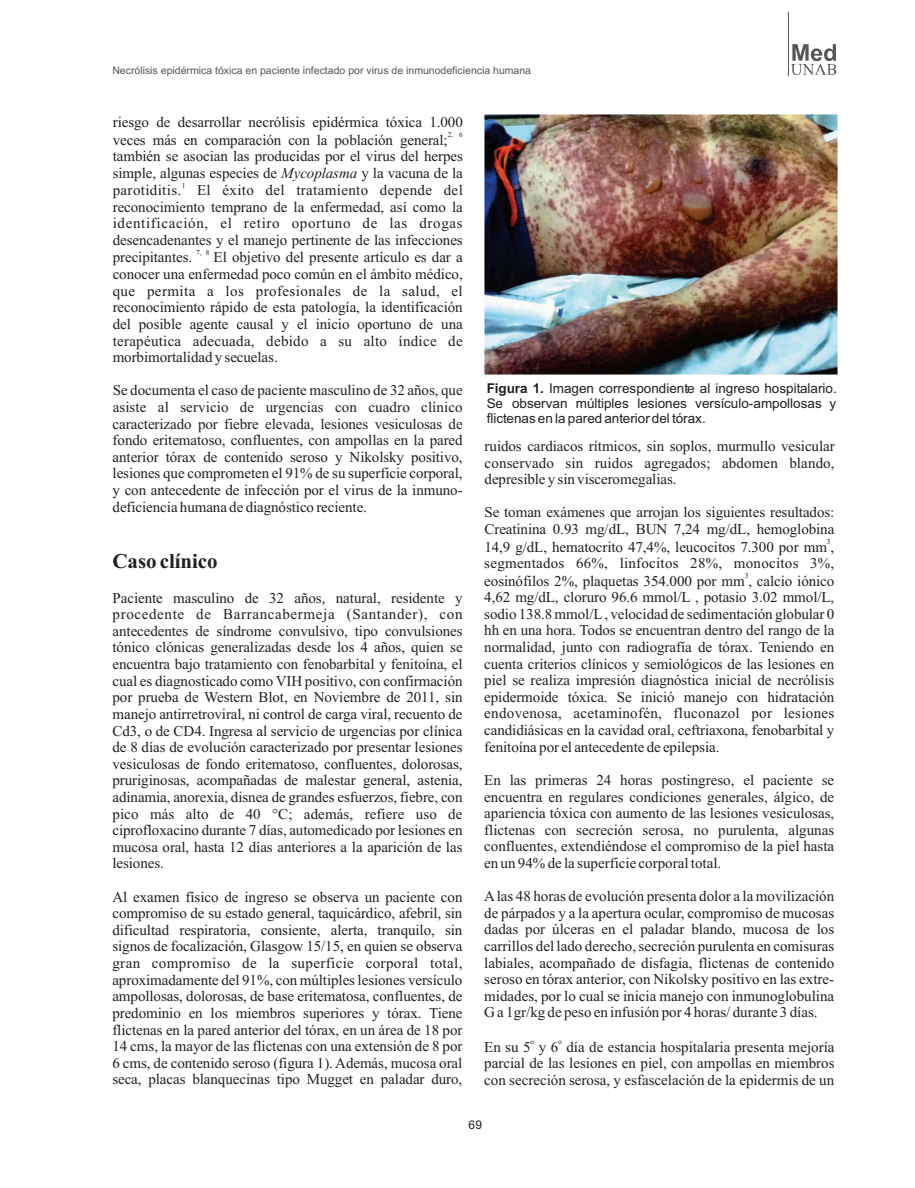
<style>
.page{position:relative;width:915px;height:1188px;background:#fff}
.page>*{position:absolute;margin:0;border:0;box-sizing:border-box;transform-origin:0 0}
.t1{font:700 21px "Times New Roman";letter-spacing:-.005em;color:#231f20}
.t2{font:15px/16.6px "Times New Roman";letter-spacing:-.005em;color:#231f20;text-align:justify}
.t3{font:15px/16.6px "Times New Roman";letter-spacing:.015em;color:#231f20}
.t4{font:13.5px/15.1px "Arial";color:#231f20;text-align:justify}
.t5{font:12px "Arial";color:#231f20}
.t6{font:10.5px "Arial";color:#585653}
.t7{font:7.5px "Times New Roman";color:#231f20}
.s1{font-style:italic}
.s2{font-weight:700}
</style>
<div class="page">
<img style="left:485px;top:115px;width:352px;height:260px">
<svg style="left:791px;top:44px;width:45px;height:31px"></svg>
<hr style="left:787px;top:12px;width:1px;height:64px;background:#585653">
<p class="t6" style="left:112px;top:66px;width:420px">Necrólisis epidérmica tóxica en paciente infectado por virus de inmunodeficiencia humana</p>
<p class="t2" style="left:113px;top:115px;width:351px">riesgo de desarrollar necrólisis epidérmica tóxica 1.000</p>
<p class="t7" style="left:447px;top:132px;width:17px">2, 6</p>
<p class="t2" style="left:113px;top:133px;width:351px;text-align:left">veces más en comparación con la población general; también se asocian las producidas por el virus del herpes simple, algunas especies de <span class="s1">Mycoplasma</span> y la vacuna de la</p>
<p class="t7" style="left:182px;top:182px;width:5px">1</p>
<p class="t2" style="left:113px;top:183px;width:351px">parotiditis. El éxito del tratamiento depende del reconocimiento temprano de la enfermedad, así como la identificación, el retiro oportuno de las drogas desencadenantes y el manejo pertinente de las infecciones</p>
<p class="t7" style="left:196px;top:250px;width:15px">7, 8</p>
<p class="t2" style="left:113px;top:251px;width:351px;text-indent:101px">El objetivo del presente artículo es dar a conocer una enfermedad poco común en el ámbito médico, que permita a los profesionales de la salud, el reconocimiento rápido de esta patología, la identificación del posible agente causal y el inicio oportuno de una terapéutica adecuada, debido a su alto índice de morbimortalidad y secuelas.</p>
<p class="t2" style="left:113px;top:383px;width:351px">Se documenta el caso de paciente masculino de 32 años, que asiste al servicio de urgencias con cuadro clínico caracterizado por fiebre elevada, lesiones vesiculosas de fondo eritematoso, confluentes, con ampollas en la pared</p>
<p class="t2" style="left:113px;top:251px;width:81px">precipitantes.</p>
<p class="t4" style="left:486px;top:382px;width:351px"><span class="s2">Figura 1.</span> Imagen correspondiente al ingreso hospitalario.<br>Se observan múltiples lesiones versículo-ampollosas y flictenas en la pared anterior del tórax.</p>
<p class="t2" style="left:484px;top:439px;width:351px">ruidos cardiacos rítmicos, sin soplos, murmullo vesicular</p>
<p class="t2" style="left:113px;top:450px;width:351px">anterior tórax de contenido seroso y Nikolsky positivo,</p>
<p class="t2" style="left:484px;top:456px;width:351px">conservado sin ruidos agregados; abdomen blando,</p>
<p class="t2" style="left:113px;top:467px;width:351px">lesiones que comprometen el 91% de su superficie corporal,</p>
<p class="t2" style="left:484px;top:472px;width:193px">depresible y sin visceromegalias.</p>
<p class="t2" style="left:112px;top:483px;width:351px">y con antecedente de infección por el virus de la inmuno&shy;deficiencia humana de diagnóstico reciente.</p>
<h1 class="t1" style="left:112px;top:554px;width:106px">Caso clínico</h1>
<p class="t2" style="left:112px;top:591px;width:351px">Paciente masculino de 32 años, natural, residente y procedente de Barrancabermeja (Santander), con antecedentes de síndrome convulsivo, tipo convulsiones tónico clónicas generalizadas desde los 4 años, quien se encuentra bajo tratamiento con fenobarbital y fenitoína, el cual es diagnosticado como VIH positivo, con confirmación por prueba de Western Blot, en Noviembre de 2011, sin manejo antirretroviral, ni control de carga viral, recuento de Cd3, o de CD4. Ingresa al servicio de urgencias por clínica de 8 días de evolución caracterizado por presentar lesiones vesiculosas de fondo eritematoso, confluentes, dolorosas, pruriginosas, acompañadas de malestar general, astenia, adinamia, anorexia, disnea de grandes esfuerzos, fiebre, con pico más alto de 40 °C; además, refiere uso de ciprofloxacino durante 7 días, automedicado por lesiones en mucosa oral, hasta 12 días anteriores a la aparición de las lesiones.</p>
<p class="t2" style="left:112px;top:890px;width:351px">Al examen físico de ingreso se observa un paciente con compromiso de su estado general, taquicárdico, afebril, sin dificultad respiratoria, consiente, alerta, tranquilo, sin signos de focalización, Glasgow 15/15, en quien se observa gran compromiso de la superficie corporal total, aproximadamente del 91%, con múltiples lesiones versículo ampollosas, dolorosas, de base eritematosa, confluentes, de predominio en los miembros superiores y tórax. Tiene flictenas en la pared anterior del tórax, en un área de 18 por 14 cms, la mayor de las flictenas con una extensión de 8 por 6 cms, de contenido seroso (figura 1). Además, mucosa oral seca, placas blanquecinas tipo Mugget en paladar duro,</p>
<p class="t2" style="left:484px;top:506px;width:351px">Se toman exámenes que arrojan los siguientes resultados:<br>Creatinina 0.93 mg/dL, BUN 7,24 mg/dL, hemoglobina</p>
<p class="t7" style="left:826px;top:539px;width:5px">3</p>
<p class="t3" style="left:484px;top:540px;width:351px">14,9 g/dL, hematocrito 47,4%, leucocitos 7.300 por mm , segmentados 66%, linfocitos 28%, monocitos 3%,</p>
<p class="t7" style="left:744px;top:573px;width:5px">3</p>
<p class="t2" style="left:484px;top:574px;width:351px">eosinófilos 2%, plaquetas 354.000 por mm , calcio iónico 4,62 mg/dL, cloruro 96.6 mmol/L , potasio 3.02 mmol/L, sodio 138.8 mmol/L, velocidad de sedimentación globular 0 hh en una hora. Todos se encuentran dentro del rango de la normalidad, junto con radiografía de tórax. Teniendo en cuenta criterios clínicos y semiológicos de las lesiones en piel se realiza impresión diagnóstica inicial de necrólisis epidermoide tóxica. Se inició manejo con hidratación endovenosa, acetaminofén, fluconazol por lesiones candidiásicas en la cavidad oral, ceftriaxona, fenobarbital y fenitoína por el antecedente de epilepsia.</p>
<p class="t2" style="left:484px;top:773px;width:351px">En las primeras 24 horas postingreso, el paciente se encuentra en regulares condiciones generales, álgico, de apariencia tóxica con aumento de las lesiones vesiculosas, flictenas con secreción serosa, no purulenta, algunas confluentes, extendiéndose el compromiso de la piel hasta en un 94% de la superficie corporal total.</p>
<p class="t2" style="left:484px;top:889px;width:351px">Alas 48 horas de evolución presenta dolor a la movilización de párpados y a la apertura ocular, compromiso de mucosas dadas por úlceras en el paladar blando, mucosa de los carrillos del lado derecho, secreción purulenta en comisuras labiales, acompañado de disfagia, flictenas de contenido seroso en tórax anterior, con Nikolsky positivo en las extre&shy;midades, por lo cual se inicia manejo con inmunoglobulina G a 1gr/kg de peso en infusión por 4 horas/ durante 3 días.</p>
<p class="t7" style="left:530px;top:1039px;width:5px">o</p>
<p class="t7" style="left:558px;top:1039px;width:5px">o</p>
<p class="t2" style="left:484px;top:1040px;width:352px">En su 5 y 6 día de estancia hospitalaria presenta mejoría parcial de las lesiones en piel, con ampollas en miembros con secreción serosa, y esfascelación de la epidermis de un</p>
<p class="t5" style="left:468px;top:1120px;width:15px">69</p>
</div>
